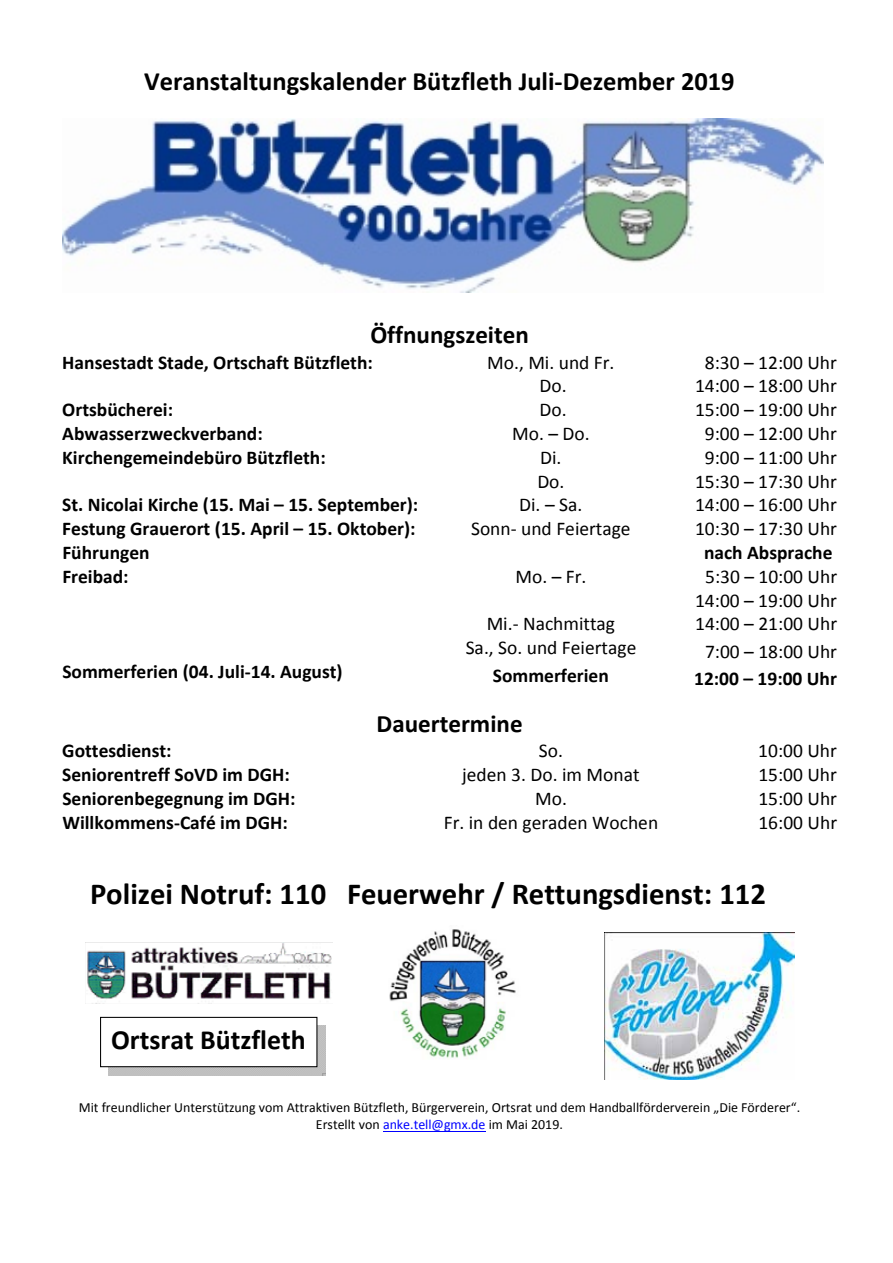
<style>
.page{position:relative;width:893px;height:1263px;background:#fff}
.page>*{position:absolute;margin:0;border:0;box-sizing:border-box;transform-origin:0 0}
.t1{font:700 30.6px "Calibri";color:#000}
.t2{font:700 27.9px "Calibri";color:#000}
.t3{font:700 26.55px "Calibri";color:#000}
.t4{font:700 25.05px "Calibri";color:#000}
.t5{font:700 19.5px "Calibri";color:#000}
.t6{font:19.5px/23.9px "Calibri";color:#000;text-align:center}
.t7{font:13.95px/17.1px "Calibri";color:#000;text-align:center}
.s1{color:#00f}
</style>
<div class="page">
<hr style="left:383px;top:1130px;width:102px;height:1px;background:#00f">
<img style="left:85px;top:942px;width:248px;height:57px">
<img style="left:62px;top:119px;width:762px;height:173px">
<img style="left:389px;top:929px;width:127px;height:130px">
<img style="left:109px;top:1026px;width:216px;height:49px">
<div style="left:101px;top:1017px;width:216px;height:50px;background:#fff"></div>
<div style="left:100px;top:1017px;width:217px;height:50px;border:1px solid #000"></div>
<img style="left:604px;top:932px;width:191px;height:147px">
<h3 class="t3" style="left:144px;top:64px;width:592px">Veranstaltungskalender Bützfleth Juli‐Dezember 2019</h3>
<p class="t4" style="left:370px;top:319px;width:160px">Öffnungszeiten</p>
<p class="t5" style="left:62px;top:350px;width:312px">Hansestadt Stade, Ortschaft Bützfleth:</p>
<p class="t6" style="left:487px;top:350px;width:129px">Mo., Mi. und Fr.</p>
<p class="t6" style="left:705px;top:350px;width:134px">8:30 – 12:00 Uhr</p>
<p class="t6" style="left:539px;top:374px;width:29px">Do.</p>
<p class="t6" style="left:695px;top:374px;width:143px">14:00 – 18:00 Uhr</p>
<p class="t5" style="left:62px;top:397px;width:112px">Ortsbücherei:</p>
<p class="t6" style="left:539px;top:398px;width:29px">Do.</p>
<p class="t6" style="left:695px;top:398px;width:143px">15:00 – 19:00 Uhr</p>
<p class="t5" style="left:62px;top:421px;width:202px">Abwasserzweckverband:</p>
<p class="t6" style="left:512px;top:422px;width:79px">Mo. – Do.</p>
<p class="t6" style="left:705px;top:422px;width:134px">9:00 – 12:00 Uhr</p>
<p class="t5" style="left:62px;top:445px;width:265px">Kirchengemeindebüro Bützfleth:</p>
<p class="t6" style="left:540px;top:445px;width:23px">Di.</p>
<p class="t6" style="left:705px;top:445px;width:134px">9:00 – 11:00 Uhr</p>
<p class="t6" style="left:537px;top:469px;width:29px">Do.</p>
<p class="t6" style="left:695px;top:469px;width:143px">15:30 – 17:30 Uhr</p>
<p class="t5" style="left:62px;top:492px;width:358px">St. Nicolai Kirche (15. Mai – 15. September):</p>
<p class="t6" style="left:519px;top:493px;width:65px">Di. – Sa.</p>
<p class="t6" style="left:695px;top:493px;width:143px">14:00 – 16:00 Uhr</p>
<p class="t5" style="left:62px;top:516px;width:355px">Festung Grauerort (15. April – 15. Oktober):</p>
<p class="t6" style="left:471px;top:517px;width:161px">Sonn‐ und Feiertage</p>
<p class="t6" style="left:695px;top:517px;width:143px">10:30 – 17:30 Uhr</p>
<p class="t5" style="left:62px;top:540px;width:89px">Führungen</p>
<p class="t5" style="left:704px;top:540px;width:130px">nach Absprache</p>
<p class="t5" style="left:62px;top:564px;width:68px">Freibad:</p>
<p class="t6" style="left:695px;top:564px;width:144px">5:30 – 10:00 Uhr<br>14:00 – 19:00 Uhr<br>14:00 – 21:00 Uhr</p>
<p class="t6" style="left:705px;top:639px;width:134px">7:00 – 18:00 Uhr</p>
<p class="t5" style="left:694px;top:666px;width:144px">12:00 – 19:00 Uhr</p>
<p class="t6" style="left:515px;top:564px;width:72px">Mo. – Fr.</p>
<p class="t6" style="left:466px;top:612px;width:172px">Mi.‐ Nachmittag<br>Sa., So. und Feiertage</p>
<p class="t5" style="left:493px;top:663px;width:117px">Sommerferien</p>
<p class="t5" style="left:62px;top:659px;width:282px">Sommerferien (04. Juli‐14. August)</p>
<p class="t4" style="left:377px;top:707px;width:147px">Dauertermine</p>
<p class="t5" style="left:62px;top:738px;width:111px">Gottesdienst:</p>
<p class="t6" style="left:539px;top:739px;width:26px">So.</p>
<p class="t6" style="left:758px;top:739px;width:80px">10:00 Uhr</p>
<p class="t5" style="left:62px;top:762px;width:229px">Seniorentreff SoVD im DGH:</p>
<p class="t6" style="left:462px;top:763px;width:179px">jeden 3. Do. im Monat</p>
<p class="t6" style="left:758px;top:763px;width:80px">15:00 Uhr</p>
<p class="t5" style="left:62px;top:786px;width:235px">Seniorenbegegnung im DGH:</p>
<p class="t6" style="left:535px;top:786px;width:33px">Mo.</p>
<p class="t6" style="left:758px;top:786px;width:80px">15:00 Uhr</p>
<p class="t5" style="left:62px;top:810px;width:227px">Willkommens‐Café im DGH:</p>
<p class="t6" style="left:444px;top:810px;width:216px">Fr. in den geraden Wochen</p>
<p class="t6" style="left:758px;top:810px;width:80px">16:00 Uhr</p>
<h1 class="t1" style="left:90px;top:874px;width:678px">Polizei Notruf: 110 Feuerwehr / Rettungsdienst: 112</h1>
<h2 class="t2" style="left:111px;top:1022px;width:196px">Ortsrat Bützfleth</h2>
<p class="t7" style="left:79px;top:1099px;width:723px">Mit freundlicher Unterstützung vom Attraktiven Bützfleth, Bürgerverein, Ortsrat und dem Handballförderverein „Die Förderer“.<br>Erstellt von <span class="s1">anke.tell@gmx.de</span> im Mai 2019.</p>
</div>
